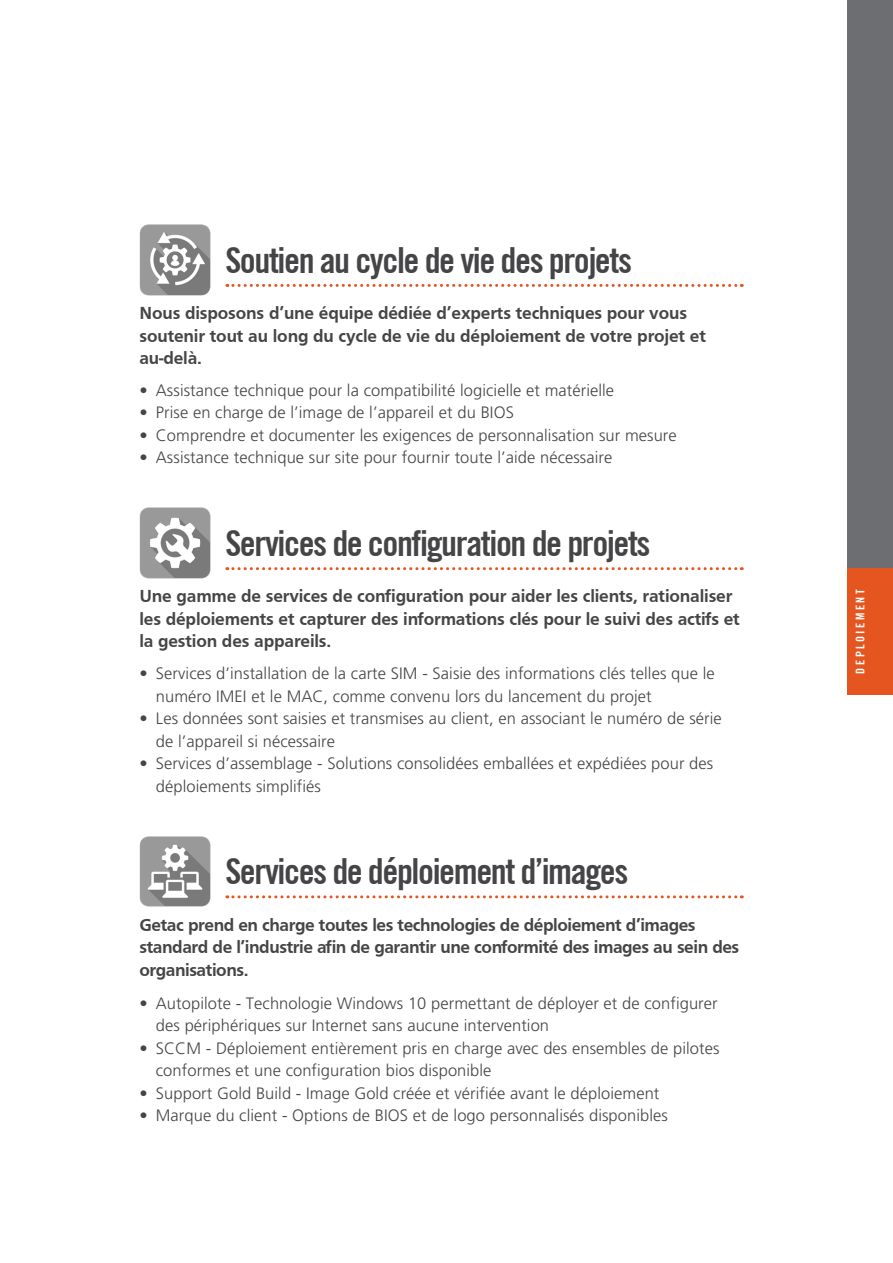
<style>
.page{position:relative;width:893px;height:1263px;background:#fff}
.page>*{position:absolute;margin:0;border:0;box-sizing:border-box;transform-origin:0 0}
.t1{font:700 condensed 36px "Trade Gothic No.20";letter-spacing:-.04em;color:#454547}
.t2{font:700 18px/22.5px "Frutiger";letter-spacing:-.01em;color:#454547}
.t3{font:300 16.5px/22.5px "Frutiger";letter-spacing:.005em;color:#454547}
.t4{font:700 condensed 12px "Trade Gothic No.20";letter-spacing:.2em;color:#fff}
</style>
<div class="page">
<div style="left:848px;top:567px;width:45px;height:128px;background:#e4551f"></div>
<div style="left:848px;top:0;width:45px;height:567px;background:#6d6e71"></div>
<svg style="left:227px;top:284px;width:515px;height:3px"></svg>
<img style="left:139px;top:224px;width:72px;height:72px">
<svg style="left:227px;top:567px;width:515px;height:3px"></svg>
<img style="left:139px;top:507px;width:72px;height:72px">
<svg style="left:227px;top:895px;width:515px;height:3px"></svg>
<img style="left:139px;top:836px;width:72px;height:71px">
<h1 class="t1" style="left:225px;top:238px;width:408px">Soutien au cycle de vie des projets</h1>
<p class="t2" style="left:139px;top:302px;width:568px">Nous disposons d’une équipe dédiée d’experts techniques pour vous soutenir tout au long du cycle de vie du déploiement de votre projet et au-delà.</p>
<p class="t3" style="left:139px;top:379px;width:476px">• Assistance technique pour la compatibilité logicielle et matérielle</p>
<p class="t3" style="left:139px;top:401px;width:376px">• Prise en charge de l’image de l’appareil et du BIOS</p>
<p class="t3" style="left:139px;top:424px;width:539px">• Comprendre et documenter les exigences de personnalisation sur mesure</p>
<p class="t3" style="left:139px;top:446px;width:474px">• Assistance technique sur site pour fournir toute l’aide nécessaire</p>
<h1 class="t1" style="left:225px;top:521px;width:427px">Services de configuration de projets</h1>
<p class="t2" style="left:139px;top:585px;width:602px">Une gamme de services de configuration pour aider les clients, rationaliser les déploiements et capturer des informations clés pour le suivi des actifs et la gestion des appareils.</p>
<p class="t3" style="left:156px;top:662px;width:560px;text-indent:-16px">• Services d’installation de la carte SIM - Saisie des informations clés telles que le numéro IMEI et le MAC, comme convenu lors du lancement du projet</p>
<p class="t3" style="left:156px;top:707px;width:567px;text-indent:-16px">• Les données sont saisies et transmises au client, en associant le numéro de série de l’appareil si nécessaire</p>
<p class="t3" style="left:156px;top:752px;width:559px;text-indent:-16px">• Services d’assemblage - Solutions consolidées emballées et expédiées pour des déploiements simplifiés</p>
<h1 class="t1" style="left:225px;top:849px;width:405px">Services de déploiement d’images</h1>
<p class="t2" style="left:139px;top:913px;width:601px">Getac prend en charge toutes les technologies de déploiement d’images standard de l’industrie afin de garantir une conformité des images au sein des organisations.</p>
<p class="t3" style="left:156px;top:991px;width:563px;text-indent:-16px">• Autopilote - Technologie Windows 10 permettant de déployer et de configurer des périphériques sur Internet sans aucune intervention</p>
<p class="t3" style="left:156px;top:1036px;width:565px;text-indent:-16px">• SCCM - Déploiement entièrement pris en charge avec des ensembles de pilotes conformes et une configuration bios disponible</p>
<p class="t3" style="left:139px;top:1081px;width:521px">• Support Gold Build - Image Gold créée et vérifiée avant le déploiement</p>
<p class="t3" style="left:139px;top:1104px;width:530px">• Marque du client - Options de BIOS et de logo personnalisés disponibles</p>
<p class="t4" style="left:853px;top:673px;width:85px;rotate:-90deg">DEPLOIEMENT</p>
</div>
